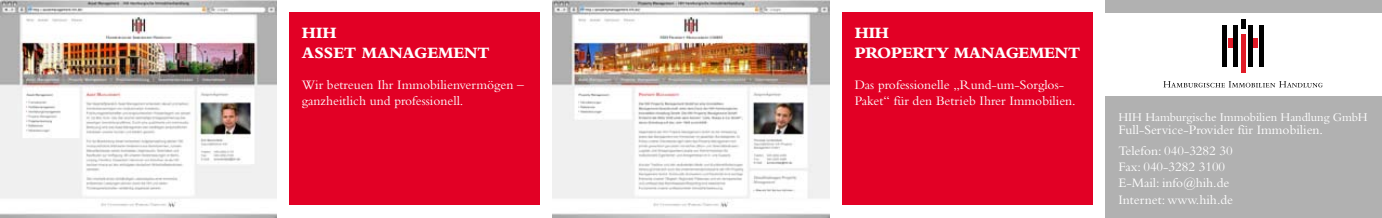
<style>
.page{position:relative;width:1382px;height:218px;background:#fff}
.page>*{position:absolute;margin:0;border:0;box-sizing:border-box;transform-origin:0 0}
.t1{font:800 16.5px/19.8px "Bembo";letter-spacing:-.01em;color:#fff}
.t2{font:13.5px/16.2px "Bembo";color:#fff}
.t3{font:12.45px "Bembo";letter-spacing:-.005em;color:#fff}
</style>
<div class="page">
<img style="left:0;top:0;width:276px;height:218px">
<img style="left:553px;top:0;width:276px;height:218px">
<div style="left:289px;top:13px;width:251px;height:192px;background:#e20025"></div>
<div style="left:842px;top:13px;width:251px;height:192px;background:#e20025"></div>
<div style="left:1106px;top:0;width:276px;height:218px;background:#b1b1b1"></div>
<div style="left:1101px;top:13px;width:281px;height:83px;background:#fff"></div>
<hr style="left:1241px;top:35px;width:4px;height:38px;background:#e11b27">
<hr style="left:1222px;top:26px;width:4px;height:41px;background:#000">
<hr style="left:1234px;top:26px;width:4px;height:41px;background:#000">
<hr style="left:1248px;top:26px;width:4px;height:41px;background:#000">
<div style="left:1259px;top:26px;width:5px;height:41px;background:#000"></div>
<svg style="left:1228px;top:38px;width:4px;height:9px"></svg>
<hr style="left:1241px;top:19px;width:4px;height:10px;background:#000">
<svg style="left:1254px;top:38px;width:4px;height:9px"></svg>
<svg style="left:1163px;top:81px;width:160px;height:6px"></svg>
<p class="t1" style="left:302px;top:23px;width:189px">HIH<br>ASSET MANAGEMENT</p>
<p class="t2" style="left:302px;top:76px;width:224px">Wir betreuen Ihr Immobilienvermögen – ganzheitlich und professionell.</p>
<p class="t1" style="left:855px;top:23px;width:227px">HIH<br>PROPERTY MANAGEMENT</p>
<p class="t2" style="left:855px;top:76px;width:223px">Das professionelle „Rund-um-Sorglos-<br>Paket“ für den Betrieb Ihrer Immobilien.</p>
<p class="t3" style="left:1118px;top:109px;width:251px">HIH Hamburgische Immobilien Handlung GmbH</p>
<p class="t2" style="left:1118px;top:119px;width:206px;line-height:20.7px">Full-Service-Provider für Immobilien.<br>Telefon: 040-3282 30</p>
<p class="t2" style="left:1118px;top:158px;width:116px">Fax: 040-3282 3100<br>E-Mail: info@hih.de<br>Internet: www.hih.de</p>
</div>
